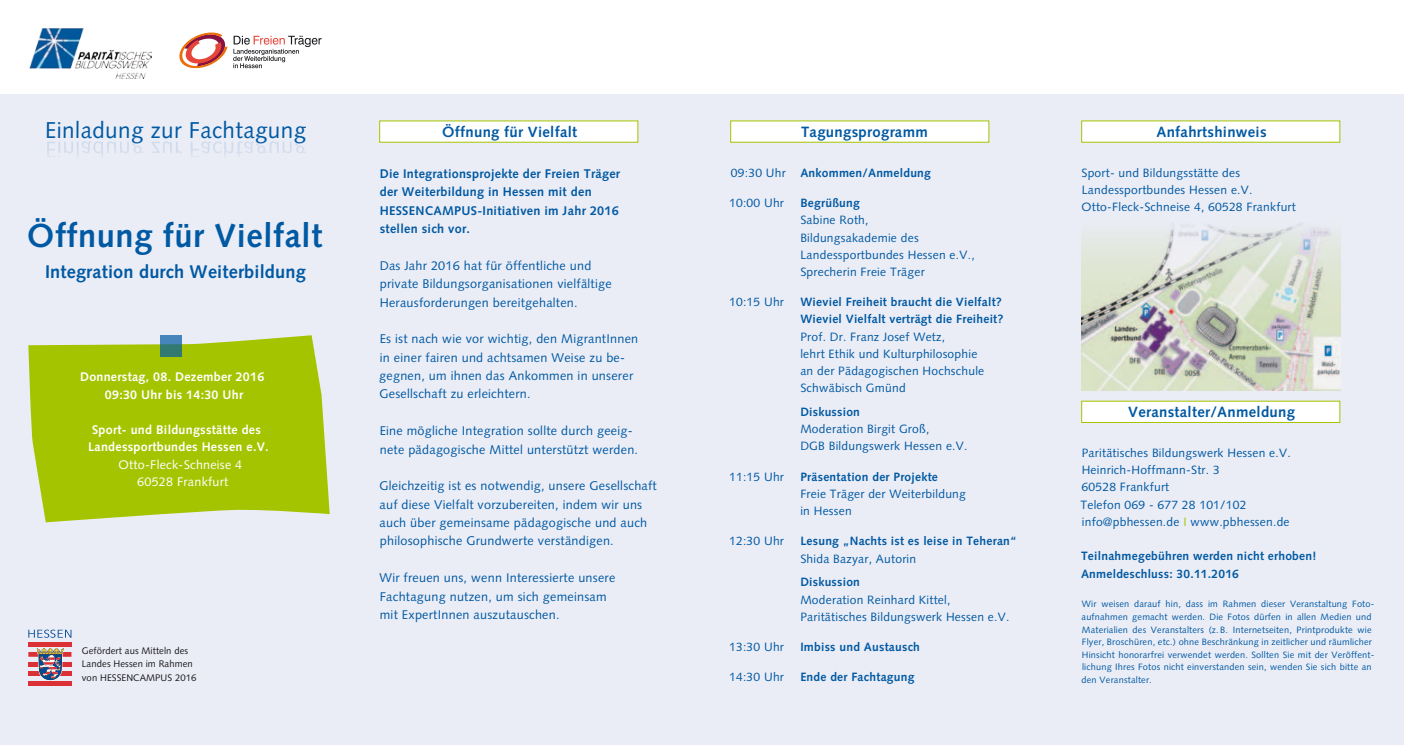
<style>
.page{position:relative;width:1404px;height:745px;background:#fff}
.page>*{position:absolute;margin:0;border:0;box-sizing:border-box;transform-origin:0 0}
.t1{font:700 33.25px "Syntax";letter-spacing:.02em;color:#0059a3}
.t2{font:22.88px "Syntax";letter-spacing:.02em;color:#0059a3}
.t3{font:700 18.38px "Syntax";letter-spacing:.01em;color:#0059a3}
.t4{font:700 14.88px "Syntax";letter-spacing:.02em;color:#0059a3}
.t5{font:12.62px/18.4px "Syntax";letter-spacing:.02em;color:#0059a3}
.t6{font:700 12.62px/18.4px "Syntax";letter-spacing:.02em;color:#0059a3}
.t7{font:700 12.5px/17.5px "Syntax";letter-spacing:.02em;color:#fff;text-align:center}
.t8{font:12.5px/17.5px "Syntax";letter-spacing:.02em;color:#fff;text-align:center}
.t9{font:12px/17.2px "Syntax";letter-spacing:.02em;color:#0059a3}
.t10{font:700 12px/17.2px "Syntax";letter-spacing:.02em;color:#0059a3}
.t11{font:9.62px/13.5px "Syntax";letter-spacing:.01em;color:#1a171c}
.t12{font:9.12px/12.6px "Syntax";letter-spacing:.02em;color:#0059a3}
.s1{font-weight:400}
.s2{color:#a5c400}
</style>
<div class="page">
<div style="left:0;top:94px;width:1403px;height:650px;background:#ebedf6"></div>
<div style="left:1081px;top:120px;width:258px;height:22px;background:#fff"></div>
<img style="left:29px;top:28px;width:123px;height:50px">
<hr style="left:28px;top:642px;width:43px;height:4px;background:#db3036">
<div style="left:28px;top:651px;width:43px;height:5px;background:#db3036"></div>
<div style="left:28px;top:661px;width:43px;height:5px;background:#db3036"></div>
<div style="left:28px;top:670px;width:43px;height:5px;background:#db3036"></div>
<div style="left:28px;top:680px;width:43px;height:5px;background:#db3036"></div>
<svg style="left:36px;top:648px;width:28px;height:32px"></svg>
<svg style="left:28px;top:629px;width:43px;height:8px"></svg>
<svg style="left:47px;top:136px;width:175px;height:20px"></svg>
<svg style="left:28px;top:335px;width:302px;height:187px;background:#adc81d"></svg>
<svg style="left:161px;top:335px;width:21px;height:21px"></svg>
<div style="left:1081px;top:400px;width:258px;height:22px;background:#fff"></div>
<div style="left:379px;top:120px;width:259px;height:22px;background:#fff"></div>
<div style="left:730px;top:120px;width:259px;height:22px;background:#fff"></div>
<img style="left:1081px;top:224px;width:258px;height:166px">
<svg style="left:233px;top:36px;width:88px;height:32px"></svg>
<svg style="left:179px;top:32px;width:48px;height:36px"></svg>
<h2 class="t2" style="left:45px;top:116px;width:262px">Einladung zur Fachtagung</h2>
<h1 class="t1" style="left:27px;top:216px;width:296px">Öffnung für Vielfalt</h1>
<h3 class="t3" style="left:45px;top:260px;width:262px">Integration durch Weiterbildung</h3>
<p class="t7" style="left:80px;top:368px;width:186px">Donnerstag, 08. Dezember 2016<br>09:30 Uhr bis 14:30 Uhr</p>
<p class="t7" style="left:88px;top:420px;width:182px">Sport- und Bildungsstätte des<br>Landessportbundes Hessen e.V.</p>
<p class="t8" style="left:118px;top:455px;width:125px">Otto-Fleck-Schneise 4<br>60528 Frankfurt</p>
<p class="t11" style="left:82px;top:643px;width:116px">Gefördert aus Mitteln des<br>Landes Hessen im Rahmen von HESSENCAMPUS 2016</p>
<p class="t4" style="left:442px;top:123px;width:136px">Öffnung für Vielfalt</p>
<p class="t6" style="left:380px;top:164px;width:242px">Die Integrationsprojekte der Freien Träger der Weiterbildung in Hessen mit den HESSENCAMPUS-Initiativen im Jahr 2016 stellen sich vor.</p>
<p class="t5" style="left:379px;top:256px;width:233px">Das Jahr 2016 hat für öffentliche und private Bildungsorganisationen vielfältige<br>Herausforderungen bereitgehalten.</p>
<p class="t5" style="left:379px;top:329px;width:260px">Es ist nach wie vor wichtig, den MigrantInnen in einer fairen und achtsamen Weise zu be&shy;gegnen, um ihnen das Ankommen in unserer Gesellschaft zu erleichtern.</p>
<p class="t5" style="left:379px;top:421px;width:260px">Eine mögliche Integration sollte durch geeig&shy;nete pädagogische Mittel unterstützt werden.</p>
<p class="t5" style="left:379px;top:476px;width:279px">Gleichzeitig ist es notwendig, unsere Gesellschaft auf diese Vielfalt vorzubereiten, indem wir uns auch über gemeinsame pädagogische und auch philosophische Grundwerte verständigen.</p>
<p class="t5" style="left:379px;top:568px;width:237px">Wir freuen uns, wenn Interessierte unsere<br>Fachtagung nutzen, um sich gemeinsam mit ExpertInnen auszutauschen.</p>
<p class="t4" style="left:801px;top:123px;width:128px">Tagungsprogramm</p>
<p class="t10" style="left:731px;top:164px;width:201px"><span class="s1">09:30 Uhr</span> Ankommen/Anmeldung</p>
<p class="t9" style="left:729px;top:194px;width:56px">10:00 Uhr</p>
<p class="t10" style="left:800px;top:194px;width:61px">Begrüßung</p>
<p class="t9" style="left:800px;top:211px;width:176px">Sabine Roth,<br>Bildungsakademie des<br>Landessportbundes Hessen e.V.,<br>Sprecherin Freie Träger</p>
<p class="t9" style="left:729px;top:293px;width:56px">10:15 Uhr</p>
<p class="t10" style="left:800px;top:293px;width:205px">Wieviel Freiheit braucht die Vielfalt?<br>Wieviel Vielfalt verträgt die Freiheit?</p>
<p class="t9" style="left:800px;top:328px;width:185px">Prof. Dr. Franz Josef Wetz,<br>lehrt Ethik und Kulturphilosophie an der Pädagogischen Hochschule<br>Schwäbisch Gmünd</p>
<p class="t10" style="left:800px;top:403px;width:61px">Diskussion</p>
<p class="t9" style="left:800px;top:420px;width:169px">Moderation Birgit Groß,<br>DGB Bildungswerk Hessen e.V.</p>
<p class="t9" style="left:729px;top:467px;width:56px">11:15 Uhr</p>
<p class="t10" style="left:800px;top:467px;width:139px">Präsentation der Projekte</p>
<p class="t9" style="left:800px;top:485px;width:167px">Freie Träger der Weiterbildung in Hessen</p>
<p class="t9" style="left:729px;top:532px;width:56px">12:30 Uhr</p>
<p class="t10" style="left:800px;top:532px;width:218px">Lesung „Nachts ist es leise in Teheran“</p>
<p class="t9" style="left:800px;top:549px;width:117px">Shida Bazyar, Autorin</p>
<p class="t10" style="left:800px;top:573px;width:61px">Diskussion</p>
<p class="t9" style="left:800px;top:590px;width:210px">Moderation Reinhard Kittel,<br>Paritätisches Bildungswerk Hessen e.V.</p>
<p class="t9" style="left:729px;top:637px;width:56px">13:30 Uhr</p>
<p class="t10" style="left:800px;top:638px;width:121px">Imbiss und Austausch</p>
<p class="t9" style="left:729px;top:668px;width:56px">14:30 Uhr</p>
<p class="t10" style="left:800px;top:668px;width:116px">Ende der Fachtagung</p>
<p class="t4" style="left:1156px;top:123px;width:112px">Anfahrtshinweis</p>
<p class="t9" style="left:1081px;top:164px;width:216px">Sport- und Bildungsstätte des<br>Landessportbundes Hessen e.V.<br>Otto-Fleck-Schneise 4, 60528 Frankfurt</p>
<p class="t4" style="left:1127px;top:403px;width:168px">Veranstalter/Anmeldung</p>
<p class="t9" style="left:1080px;top:444px;width:212px">Paritätisches Bildungswerk Hessen e.V.<br>Heinrich-Hoffmann-Str. 3<br>60528 Frankfurt<br>Telefon 069 - 677 28 101/102 info@pbhessen.de <span class="s2">I</span> www.pbhessen.de</p>
<p class="t10" style="left:1080px;top:547px;width:237px">Teilnahmegebühren werden nicht erhoben!<br>Anmeldeschluss: 30.11.2016</p>
<p class="t12" style="left:1081px;top:597px;width:294px">Wir weisen darauf hin, dass im Rahmen dieser Veranstaltung Foto&shy;aufnahmen gemacht werden. Die Fotos dürfen in allen Medien und Materialien des Veranstalters (z. B. Internetseiten, Printprodukte wie Flyer, Broschüren, etc.) ohne Beschränkung in zeitlicher und räumlicher Hinsicht honorarfrei verwendet werden. Sollten Sie mit der Veröffent&shy;lichung Ihres Fotos nicht einverstanden sein, wenden Sie sich bitte an den Veranstalter.</p>
</div>
